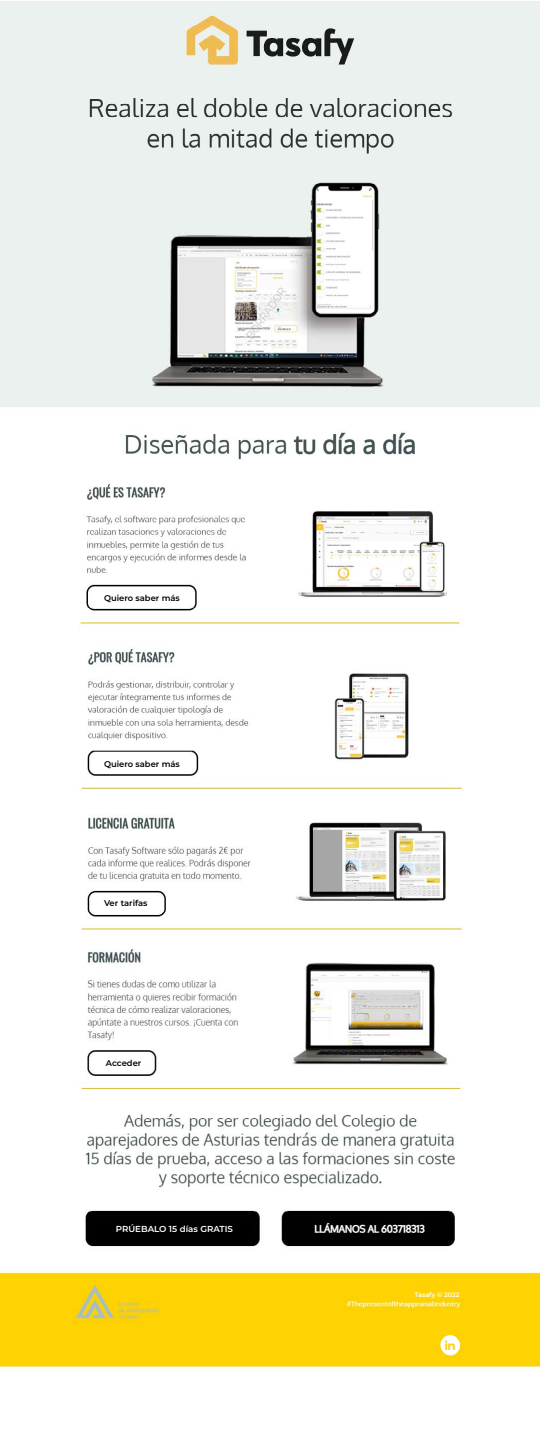
<style>
.page{position:relative;width:540px;height:1450px;background:#fff}
.page>*{position:absolute;margin:0;border:0;box-sizing:border-box;transform-origin:0 0}
.t1{font:700 12.05px "Montserrat";color:#ffd200}
.t2{font:600 8.7px "Montserrat";color:#fff}
.t3{font:600 8.35px "Montserrat";color:#000}
.t4{font:600 6.4px "Montserrat";color:#fff}
</style>
<div class="page">
<img style="left:0;top:1px;width:540px;height:624px">
<img style="left:81px;top:649px;width:382px;height:281px">
<img style="left:0;top:949px;width:540px;height:419px">
<div style="left:92px;top:589px;width:98px;height:17px;background:#fff"></div>
<div style="left:92px;top:755px;width:98px;height:17px;background:#fff"></div>
<div style="left:92px;top:894px;width:66px;height:18px;background:#fff"></div>
<div style="left:94px;top:1054px;width:54px;height:18px;background:#fff"></div>
<div style="left:96px;top:1218px;width:156px;height:24px;background:#000"></div>
<div style="left:441px;top:1335px;width:19px;height:19px;background:#fff;border-radius:50%"></div>
<div style="left:401px;top:1288px;width:67px;height:10px;background:#ffd200"></div>
<p class="t3" style="left:104px;top:592px;width:77px">Quiero saber más</p>
<p class="t3" style="left:104px;top:758px;width:77px">Quiero saber más</p>
<p class="t3" style="left:104px;top:897px;width:45px">Ver tarifas</p>
<p class="t3" style="left:106px;top:1057px;width:37px">Acceder</p>
<p class="t2" style="left:116px;top:1222px;width:119px">PRÚEBALO 15 días GRATIS</p>
<p class="t4" style="left:414px;top:1290px;width:47px">Tasafy © 2022</p>
<h1 class="t1" style="left:445px;top:1337px;width:13px">in</h1>
</div>
